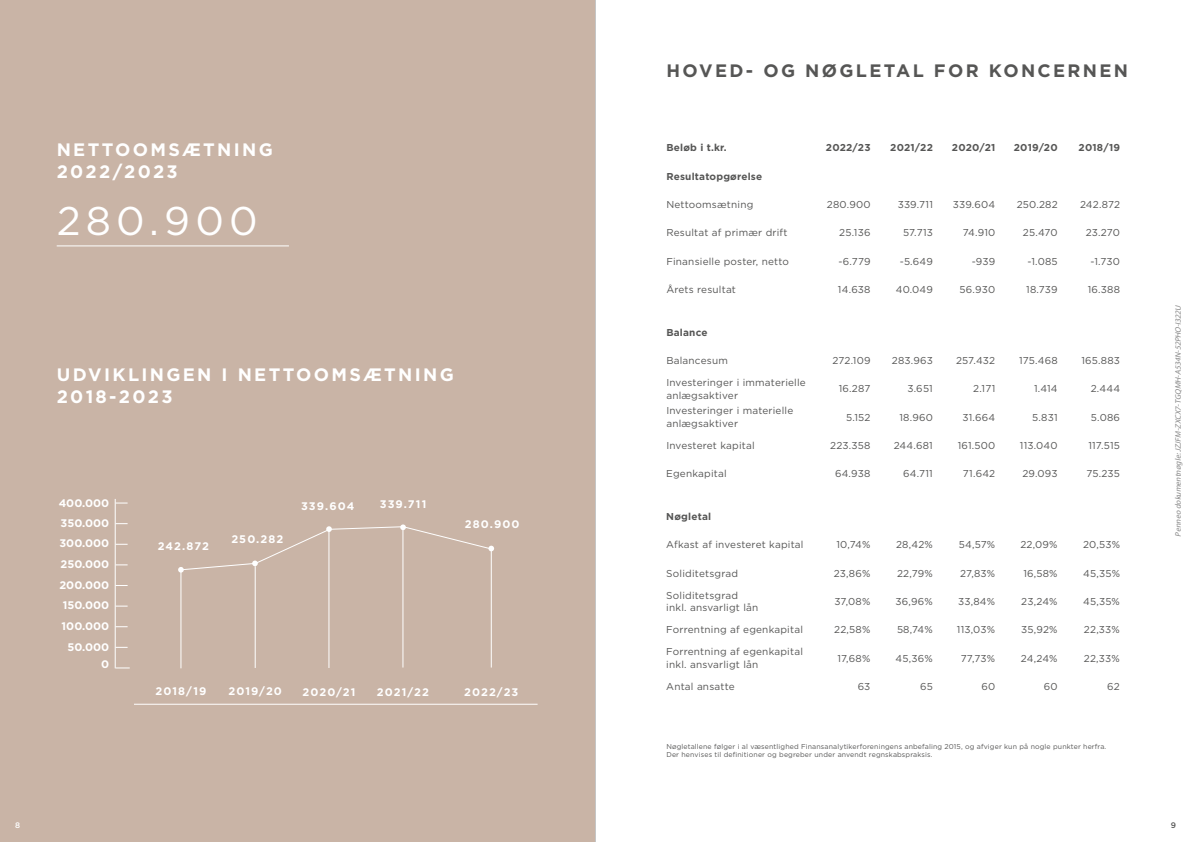
<style>
.page{position:relative;width:1191px;height:842px;background:#fff}
.page>*{position:absolute;margin:0;border:0;box-sizing:border-box;transform-origin:0 0}
.t1{font:40px "Gotham";letter-spacing:.13em;color:#fff}
.t2{font:700 18px/21.6px "Gotham";letter-spacing:.13em;color:#fff}
.t3{font:700 18px "Gotham";letter-spacing:.13em;color:#565655}
.t4{font:700 11px "Gotham";letter-spacing:.09em;color:#fff}
.t5{font:10px/12.5px "Gotham";letter-spacing:.02em;color:#565655}
.t6{font:700 10px "Gotham";letter-spacing:.02em;color:#565655}
.t7{font:italic 8px "Myriad Pro";color:#888}
.t8{font:500 8px "Gotham";color:#fff}
.t9{font:500 8px "Gotham";color:#565655}
.t10{font:7px/8.4px "Gotham";letter-spacing:.02em;color:#565655}
</style>
<div class="page">
<div style="left:0;top:0;width:595px;height:842px;background:#c9b4a6"></div>
<hr style="left:134px;top:704px;width:403px;height:1px;background:#fff">
<hr style="left:255px;top:566px;width:1px;height:102px;background:#fff">
<hr style="left:180px;top:570px;width:1px;height:98px;background:#fff">
<hr style="left:328px;top:530px;width:1px;height:138px;background:#fff">
<hr style="left:402px;top:527px;width:1px;height:140px;background:#fff">
<hr style="left:57px;top:246px;width:232px;height:1px;background:#fff">
<hr style="left:491px;top:548px;width:1px;height:119px;background:#fff">
<svg style="left:178px;top:524px;width:316px;height:49px"></svg>
<hr style="left:115px;top:499px;width:1px;height:169px;background:#fff">
<svg style="left:116px;top:667px;width:14px;height:1px"></svg>
<svg style="left:116px;top:647px;width:12px;height:1px"></svg>
<svg style="left:116px;top:626px;width:12px;height:1px"></svg>
<svg style="left:116px;top:606px;width:12px;height:1px"></svg>
<svg style="left:116px;top:585px;width:12px;height:1px"></svg>
<svg style="left:116px;top:564px;width:12px;height:1px"></svg>
<svg style="left:116px;top:544px;width:12px;height:1px"></svg>
<svg style="left:116px;top:523px;width:12px;height:1px"></svg>
<svg style="left:116px;top:502px;width:12px;height:1px"></svg>
<hr style="left:595px;top:0;width:1px;height:842px;background:#c5c6c6">
<h2 class="t2" style="left:57px;top:139px;width:218px">NETTOOMSÆTNING<br>2022/2023</h2>
<h1 class="t1" style="left:57px;top:201px;width:203px">280.900</h1>
<h2 class="t2" style="left:57px;top:365px;width:399px">UDVIKLINGEN I NETTOOMSÆTNING<br>2018-2023</h2>
<p class="t4" style="left:59px;top:498px;width:52px">400.000</p>
<p class="t4" style="left:61px;top:517px;width:50px">350.000</p>
<p class="t4" style="left:59px;top:538px;width:51px">300.000</p>
<p class="t4" style="left:61px;top:558px;width:50px">250.000</p>
<p class="t4" style="left:59px;top:580px;width:51px">200.000</p>
<p class="t4" style="left:63px;top:599px;width:48px">150.000</p>
<p class="t4" style="left:62px;top:621px;width:49px">100.000</p>
<p class="t4" style="left:67px;top:641px;width:43px">50.000</p>
<p class="t4" style="left:101px;top:659px;width:10px">0</p>
<p class="t4" style="left:158px;top:541px;width:53px">242.872</p>
<p class="t4" style="left:231px;top:534px;width:53px">250.282</p>
<p class="t4" style="left:301px;top:500px;width:55px">339.604</p>
<p class="t4" style="left:380px;top:499px;width:48px">339.711</p>
<p class="t4" style="left:465px;top:519px;width:56px">280.900</p>
<p class="t4" style="left:155px;top:685px;width:52px">2018/19</p>
<p class="t4" style="left:228px;top:685px;width:55px">2019/20</p>
<p class="t4" style="left:302px;top:686px;width:54px">2020/21</p>
<p class="t4" style="left:377px;top:686px;width:54px">2021/22</p>
<p class="t4" style="left:464px;top:686px;width:56px">2022/23</p>
<h2 class="t3" style="left:666px;top:61px;width:463px">HOVED- OG NØGLETAL FOR KONCERNEN</h2>
<p class="t6" style="left:666px;top:143px;width:62px">Beløb i t.kr.</p>
<p class="t6" style="left:826px;top:143px;width:46px">2022/23</p>
<p class="t6" style="left:890px;top:143px;width:44px">2021/22</p>
<p class="t6" style="left:952px;top:143px;width:45px">2020/21</p>
<p class="t6" style="left:1013px;top:143px;width:45px">2019/20</p>
<p class="t6" style="left:1078px;top:143px;width:43px">2018/19</p>
<p class="t6" style="left:666px;top:171px;width:97px">Resultatopgørelse</p>
<p class="t5" style="left:666px;top:199px;width:88px">Nettoomsætning</p>
<p class="t5" style="left:827px;top:199px;width:45px">280.900</p>
<p class="t5" style="left:897px;top:199px;width:37px">339.711</p>
<p class="t5" style="left:952px;top:199px;width:44px">339.604</p>
<p class="t5" style="left:1016px;top:199px;width:42px">250.282</p>
<p class="t5" style="left:1080px;top:199px;width:42px">242.872</p>
<p class="t5" style="left:666px;top:227px;width:123px">Resultat af primær drift</p>
<p class="t5" style="left:839px;top:227px;width:33px">25.136</p>
<p class="t5" style="left:903px;top:227px;width:31px">57.713</p>
<p class="t5" style="left:962px;top:227px;width:34px">74.910</p>
<p class="t5" style="left:1022px;top:227px;width:36px">25.470</p>
<p class="t5" style="left:1085px;top:227px;width:36px">23.270</p>
<p class="t5" style="left:666px;top:255px;width:124px">Finansielle poster, netto</p>
<p class="t5" style="left:838px;top:255px;width:34px">-6.779</p>
<p class="t5" style="left:899px;top:255px;width:35px">-5.649</p>
<p class="t5" style="left:971px;top:255px;width:25px">-939</p>
<p class="t5" style="left:1027px;top:255px;width:32px">-1.085</p>
<p class="t5" style="left:1090px;top:255px;width:31px">-1.730</p>
<p class="t5" style="left:666px;top:284px;width:71px">Årets resultat</p>
<p class="t5" style="left:838px;top:284px;width:34px">14.638</p>
<p class="t5" style="left:895px;top:284px;width:39px">40.049</p>
<p class="t5" style="left:959px;top:284px;width:37px">56.930</p>
<p class="t5" style="left:1026px;top:284px;width:33px">18.739</p>
<p class="t5" style="left:1087px;top:284px;width:34px">16.388</p>
<p class="t6" style="left:666px;top:327px;width:43px">Balance</p>
<p class="t5" style="left:666px;top:354px;width:63px">Balancesum</p>
<p class="t5" style="left:832px;top:354px;width:40px">272.109</p>
<p class="t5" style="left:892px;top:354px;width:43px">283.963</p>
<p class="t5" style="left:956px;top:354px;width:41px">257.432</p>
<p class="t5" style="left:1019px;top:354px;width:40px">175.468</p>
<p class="t5" style="left:1081px;top:354px;width:40px">165.883</p>
<p class="t5" style="left:666px;top:377px;width:141px">Investeringer i immaterielle anlægsaktiver</p>
<p class="t5" style="left:839px;top:383px;width:33px">16.287</p>
<p class="t5" style="left:907px;top:383px;width:27px">3.651</p>
<p class="t5" style="left:973px;top:383px;width:23px">2.171</p>
<p class="t5" style="left:1034px;top:383px;width:25px">1.414</p>
<p class="t5" style="left:1090px;top:383px;width:31px">2.444</p>
<p class="t5" style="left:666px;top:405px;width:128px">Investeringer i materielle anlægsaktiver</p>
<p class="t5" style="left:846px;top:411px;width:26px">5.152</p>
<p class="t5" style="left:899px;top:411px;width:35px">18.960</p>
<p class="t5" style="left:962px;top:411px;width:34px">31.664</p>
<p class="t5" style="left:1032px;top:411px;width:27px">5.831</p>
<p class="t5" style="left:1091px;top:411px;width:31px">5.086</p>
<p class="t5" style="left:666px;top:440px;width:90px">Investeret kapital</p>
<p class="t5" style="left:830px;top:440px;width:42px">223.358</p>
<p class="t5" style="left:893px;top:440px;width:41px">244.681</p>
<p class="t5" style="left:957px;top:440px;width:39px">161.500</p>
<p class="t5" style="left:1020px;top:440px;width:39px">113.040</p>
<p class="t5" style="left:1088px;top:440px;width:33px">117.515</p>
<p class="t5" style="left:666px;top:468px;width:62px">Egenkapital</p>
<p class="t5" style="left:835px;top:468px;width:37px">64.938</p>
<p class="t5" style="left:903px;top:468px;width:31px">64.711</p>
<p class="t5" style="left:963px;top:468px;width:34px">71.642</p>
<p class="t5" style="left:1022px;top:468px;width:37px">29.093</p>
<p class="t5" style="left:1086px;top:468px;width:35px">75.235</p>
<p class="t6" style="left:666px;top:511px;width:46px">Nøgletal</p>
<p class="t5" style="left:666px;top:539px;width:139px">Afkast af investeret kapital</p>
<p class="t5" style="left:836px;top:539px;width:35px">10,74%</p>
<p class="t5" style="left:896px;top:539px;width:38px">28,42%</p>
<p class="t5" style="left:958px;top:539px;width:38px">54,57%</p>
<p class="t5" style="left:1020px;top:539px;width:39px">22,09%</p>
<p class="t5" style="left:1083px;top:539px;width:38px">20,53%</p>
<p class="t5" style="left:666px;top:567px;width:73px">Soliditetsgrad</p>
<p class="t5" style="left:833px;top:567px;width:38px">23,86%</p>
<p class="t5" style="left:897px;top:567px;width:37px">22,79%</p>
<p class="t5" style="left:960px;top:567px;width:37px">27,83%</p>
<p class="t5" style="left:1023px;top:567px;width:36px">16,58%</p>
<p class="t5" style="left:1083px;top:567px;width:38px">45,35%</p>
<p class="t5" style="left:666px;top:589px;width:94px">Soliditetsgrad inkl. ansvarligt lån</p>
<p class="t5" style="left:834px;top:595px;width:37px">37,08%</p>
<p class="t5" style="left:895px;top:595px;width:39px">36,96%</p>
<p class="t5" style="left:958px;top:595px;width:39px">33,84%</p>
<p class="t5" style="left:1021px;top:595px;width:38px">23,24%</p>
<p class="t5" style="left:1083px;top:595px;width:38px">45,35%</p>
<p class="t5" style="left:666px;top:624px;width:138px">Forrentning af egenkapital</p>
<p class="t5" style="left:834px;top:624px;width:38px">22,58%</p>
<p class="t5" style="left:897px;top:624px;width:37px">58,74%</p>
<p class="t5" style="left:957px;top:624px;width:40px">113,03%</p>
<p class="t5" style="left:1021px;top:624px;width:38px">35,92%</p>
<p class="t5" style="left:1084px;top:624px;width:38px">22,33%</p>
<p class="t5" style="left:666px;top:646px;width:138px">Forrentning af egenkapital inkl. ansvarligt lån</p>
<p class="t5" style="left:837px;top:652px;width:35px">17,68%</p>
<p class="t5" style="left:895px;top:652px;width:39px">45,36%</p>
<p class="t5" style="left:960px;top:652px;width:36px">77,73%</p>
<p class="t5" style="left:1021px;top:652px;width:38px">24,24%</p>
<p class="t5" style="left:1084px;top:652px;width:38px">22,33%</p>
<p class="t5" style="left:666px;top:681px;width:70px">Antal ansatte</p>
<p class="t5" style="left:857px;top:681px;width:14px">63</p>
<p class="t5" style="left:920px;top:681px;width:14px">65</p>
<p class="t5" style="left:981px;top:681px;width:15px">60</p>
<p class="t5" style="left:1043px;top:681px;width:15px">60</p>
<p class="t5" style="left:1107px;top:681px;width:14px">62</p>
<p class="t10" style="left:666px;top:743px;width:441px">Nøgletallene følger i al væsentlighed Finansanalytikerforeningens anbefaling 2015, og afviger kun på nogle punkter herfra.<br>Der henvises til definitioner og begreber under anvendt regnskabspraksis.</p>
<p class="t7" style="left:1175px;top:537px;width:234px;rotate:-90deg">Penneo dokumentnøgle:JZJFM-ZXCX7-TGQMH-A534N-52PHO-I322U</p>
<p class="t8" style="left:15px;top:822px;width:7px">8</p>
<p class="t9" style="left:1170px;top:822px;width:7px">9</p>
</div>
